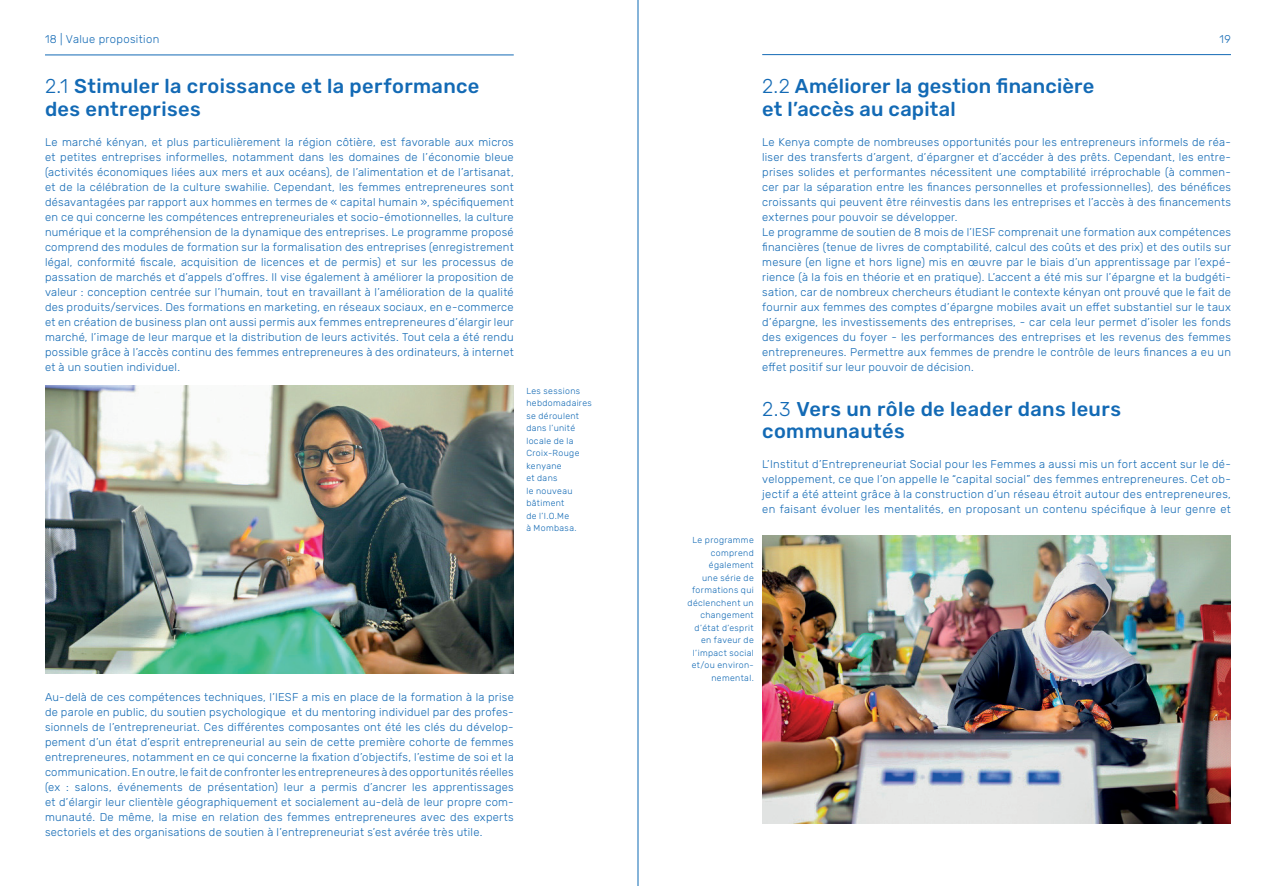
<style>
.page{position:relative;width:1276px;height:886px;background:#fff}
.page>*{position:absolute;margin:0;border:0;box-sizing:border-box;transform-origin:0 0}
.t1{font:500 20px "Rubik";letter-spacing:.015em;color:#136ab5}
.t2{font:300 11.25px/15px "Rubik";letter-spacing:.02em;color:#136ab5;text-align:justify}
.t3{font:300 8.75px/12.5px "Rubik";letter-spacing:.04em;color:#136ab5}
.s1{font-weight:300}
</style>
<div class="page">
<hr style="left:45px;top:55px;width:469px;height:1px;background:#136ab5">
<hr style="left:762px;top:54px;width:469px;height:1px;background:#136ab5">
<img style="left:762px;top:535px;width:469px;height:288px">
<img style="left:45px;top:385px;width:469px;height:288px">
<hr style="left:638px;top:0;width:1px;height:886px;background:#0f6ab4">
<p class="t2" style="left:45px;top:32px;width:116px">18 | Value proposition</p>
<p class="t2" style="left:1219px;top:32px;width:13px">19</p>
<p class="t1" style="left:45px;top:75px;width:436px"><span class="s1">2.1</span> Stimuler la croissance et la performance</p>
<p class="t1" style="left:45px;top:98px;width:157px">des entreprises</p>
<p class="t2" style="left:45px;top:135px;width:470px">Le marché kényan, et plus particulièrement la région côtière, est favorable aux micros et petites entreprises informelles, notamment dans les domaines de l’économie bleue (activités économiques liées aux mers et aux océans), de l’alimentation et de l’artisanat, et de la célébration de la culture swahilie. Cependant, les femmes entrepreneures sont désavantagées par rapport aux hommes en termes de « capital humain », spécifiquement en ce qui concerne les compétences entrepreneuriales et socio-émotionnelles, la culture numérique et la compréhension de la dynamique des entreprises. Le programme proposé comprend des modules de formation sur la formalisation des entreprises (enregistrement légal, conformité fiscale, acquisition de licences et de permis) et sur les processus de passation de marchés et d’appels d’offres. Il vise également à améliorer la proposition de valeur : conception centrée sur l’humain, tout en travaillant à l’amélioration de la qualité des produits/services. Des formations en marketing, en réseaux sociaux, en e-commerce et en création de business plan ont aussi permis aux femmes entrepreneures d’élargir leur marché, l’image de leur marque et la distribution de leurs activités. Tout cela a été rendu possible grâce à l’accès continu des femmes entrepreneures à des ordinateurs, à internet et à un soutien individuel.</p>
<p class="t1" style="left:762px;top:75px;width:334px"><span class="s1">2.2</span> Améliorer la gestion financière</p>
<p class="t1" style="left:762px;top:98px;width:195px">et l’accès au capital</p>
<p class="t2" style="left:762px;top:135px;width:470px">Le Kenya compte de nombreuses opportunités pour les entrepreneurs informels de réa&shy;liser des transferts d’argent, d’épargner et d’accéder à des prêts. Cependant, les entre&shy;prises solides et performantes nécessitent une comptabilité irréprochable (à commen&shy;cer par la séparation entre les finances personnelles et professionnelles), des bénéfices croissants qui peuvent être réinvestis dans les entreprises et l’accès à des financements externes pour pouvoir se développer.</p>
<p class="t2" style="left:762px;top:225px;width:470px">Le programme de soutien de 8 mois de l’IESF comprenait une formation aux compétences financières (tenue de livres de comptabilité, calcul des coûts et des prix) et des outils sur mesure (en ligne et hors ligne) mis en œuvre par le biais d’un apprentissage par l’expé&shy;rience (à la fois en théorie et en pratique). L’accent a été mis sur l’épargne et la budgéti&shy;sation, car de nombreux chercheurs étudiant le contexte kényan ont prouvé que le fait de fournir aux femmes des comptes d’épargne mobiles avait un effet substantiel sur le taux d’épargne, les investissements des entreprises, - car cela leur permet d’isoler les fonds des exigences du foyer - les performances des entreprises et les revenus des femmes entrepreneures. Permettre aux femmes de prendre le contrôle de leurs finances a eu un effet positif sur leur pouvoir de décision.</p>
<p class="t1" style="left:762px;top:398px;width:360px"><span class="s1">2.3</span> Vers un rôle de leader dans leurs</p>
<p class="t1" style="left:762px;top:420px;width:144px">communautés</p>
<p class="t2" style="left:762px;top:457px;width:470px">L’Institut d’Entrepreneuriat Social pour les Femmes a aussi mis un fort accent sur le dé&shy;veloppement, ce que l’on appelle le “capital social” des femmes entrepreneures. Cet ob&shy;jectif a été atteint grâce à la construction d’un réseau étroit autour des entrepreneures, en faisant évoluer les mentalités, en proposant un contenu spécifique à leur genre et</p>
<p class="t3" style="left:526px;top:384px;width:67px">Les sessions hebdomadaires se déroulent dans l’unité locale de la<br>Croix-Rouge kenyane</p>
<p class="t3" style="left:526px;top:472px;width:33px">et dans</p>
<p class="t3" style="left:526px;top:484px;width:48px">le nouveau bâtiment de l’I.O.Me</p>
<p class="t3" style="left:526px;top:522px;width:52px">à Mombasa.</p>
<p class="t2" style="left:45px;top:690px;width:470px">Au-delà de ces compétences techniques, l’IESF a mis en place de la formation à la prise de parole en public, du soutien psychologique et du mentoring individuel par des profes&shy;sionnels de l’entrepreneuriat. Ces différentes composantes ont été les clés du dévelop&shy;pement d’un état d’esprit entrepreneurial au sein de cette première cohorte de femmes entrepreneures, notamment en ce qui concerne la fixation d’objectifs, l’estime de soi et la communication. En outre, le fait de confronter les entrepreneures à des opportunités réelles (ex : salons, événements de présentation) leur a permis d’ancrer les apprentissages et d’élargir leur clientèle géographiquement et socialement au-delà de leur propre com&shy;munauté. De même, la mise en relation des femmes entrepreneures avec des experts sectoriels et des organisations de soutien à l’entrepreneuriat s’est avérée très utile.</p>
<p class="t3" style="left:692px;top:534px;width:63px;text-align:right">Le programme comprend</p>
<p class="t3" style="left:687px;top:559px;width:68px;text-align:right">également<br>une série de formations qui déclenchent un changement d’état d’esprit en faveur de l’impact social et/ou environ&shy;nemental.</p>
</div>
